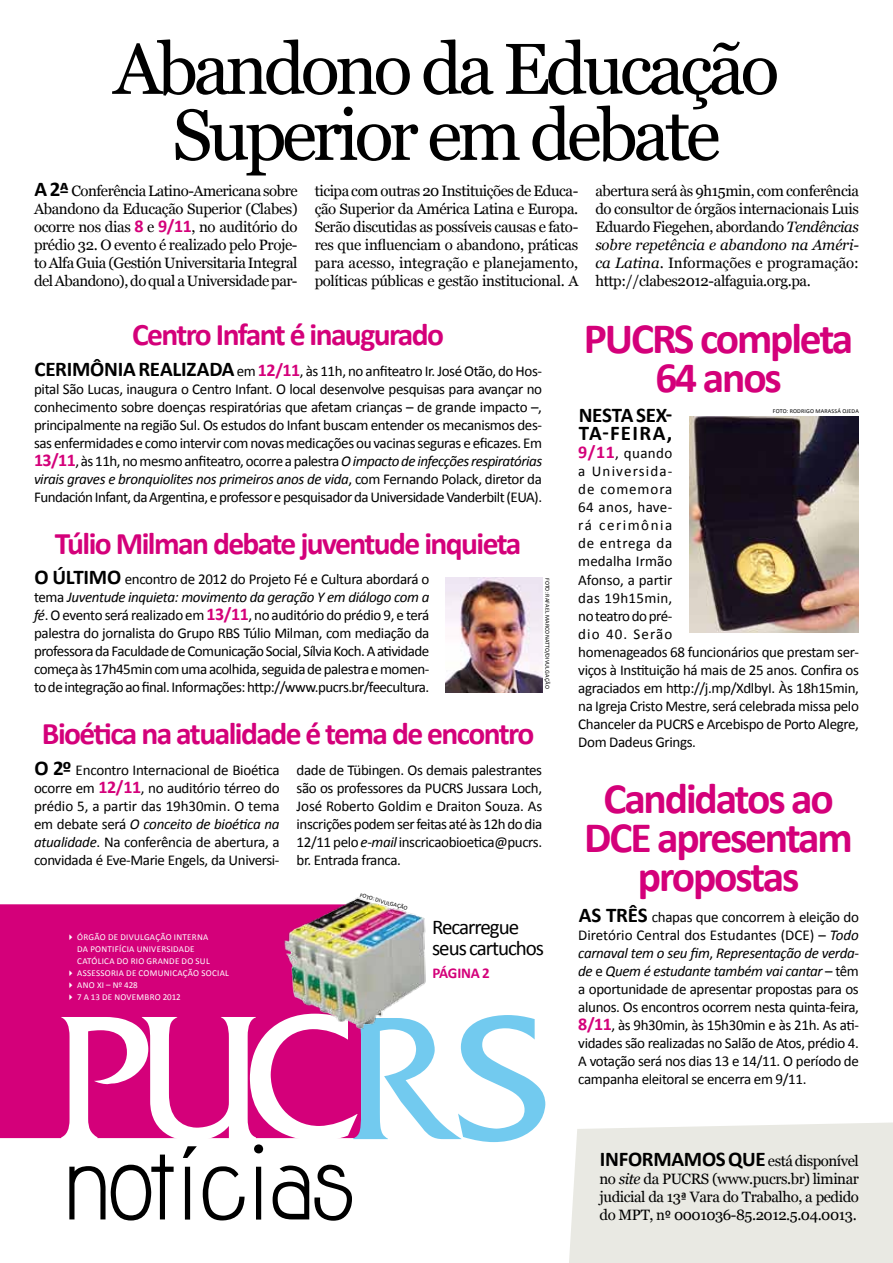
<style>
.page{position:relative;width:893px;height:1263px;background:#fff}
.page>*{position:absolute;margin:0;border:0;box-sizing:border-box;transform-origin:0 0}
.t1{font:72px/66px "Georgia";letter-spacing:-.06em;color:#000;text-align:center}
.t2{font:700 43.5px/39px "Calibri";letter-spacing:-.05em;color:#d4007a;text-align:center}
.t3{font:700 31.5px "Calibri";letter-spacing:-.05em;color:#d4007a}
.t4{font:21px/21px "Calibri";letter-spacing:-.05em;color:#000}
.t5{font:700 21px/18px "Calibri";color:#000}
.t6{font:15px/18px "Calibri";letter-spacing:-.025em;color:#000;text-align:justify}
.t7{font:15px/18px "Georgia";letter-spacing:-.025em;color:#000;text-align:justify}
.t8{font:700 15px "Calibri";letter-spacing:-.015em;color:#d4007a}
.t9{font:9px/12px "Calibri";letter-spacing:.03em;color:#fff}
.t10{font:6px "Calibri";letter-spacing:.03em;color:#000}
.s1{font-family:"Calibri";font-weight:700;font-size:21px}
.s2{font-family:"Calibri";font-weight:700;font-size:18px;color:#d4007a}
.s3{font-style:italic}
.s4{font-weight:700;font-size:21px}
.s5{font-weight:700;font-size:18px;color:#d4007a}
.s6{font-family:"Calibri"}
</style>
<div class="page">
<div style="left:569px;top:1122px;width:324px;height:141px;background:#e9e9e3"></div>
<div style="left:0;top:904px;width:361px;height:234px;background:#d4007a"></div>
<svg style="left:61px;top:1015px;width:484px;height:206px"></svg>
<img style="left:281px;top:897px;width:148px;height:140px">
<img style="left:689px;top:416px;width:170px;height:217px">
<img style="left:445px;top:577px;width:97px;height:115px">
<h1 class="t1" style="left:114px;top:38px;width:667px">Abandono da Educação<br>Superior em debate</h1>
<p class="t7" style="left:34px;top:182px;width:265px"><span class="s1">A 2ª</span> Conferência Latino-Americana sobre Abandono da Educação Superior (Clabes) ocorre nos dias <span class="s2">8</span> e <span class="s2">9/11</span>, no auditório do prédio 32. O evento é realizado pelo Proje&shy;to Alfa Guia (Gestión Universitaria Integral del Abandono), do qual a Universidade par-</p>
<p class="t7" style="left:315px;top:182px;width:265px">ticipa com outras 20 Instituições de Educa&shy;ção Superior da América Latina e Europa.<br>Serão discutidas as possíveis causas e fato&shy;res que influenciam o abandono, práticas para acesso, integração e planejamento, políticas públicas e gestão institucional. A</p>
<p class="t7" style="left:595px;top:182px;width:265px">abertura será às 9h15min, com conferência do consultor de órgãos internacionais Luis Eduardo Fiegehen, abordando <span class="s3">Tendências sobre repetência e abandono na Améri&shy;ca Latina</span>. Informações e programação: http://clabes2012-alfaguia.org.pa.</p>
<h3 class="t3" style="left:132px;top:314px;width:314px">Centro Infant é inaugurado</h3>
<p class="t6" style="left:34px;top:362px;width:510px"><span class="s4">Cerimônia realizada</span> em <span class="s5">12/11</span>, às 11h, no anfiteatro I r. José Otão, do Hos&shy;pital São Lucas, inaugura o Centro I nfant. O local desenvolve pesquisas para avançar no conhecimento sobre doenças respiratórias que afetam crianças – de grande impacto –, principalmente na região Sul. Os estudos do I nfant buscam entender os mecanismos des&shy;sas enfermidades e como intervir com novas medicações ou vacinas seguras e eficazes. Em <span class="s5">13/11</span>, às 11h, no mesmo anfiteatro, ocorre a palestra <span class="s3">O impacto de infecções respiratórias virais graves e bronquiolites nos primeiros anos de vida</span>, com Fernando Polack, diretor da Fundación I nfant, da Argentina, e professor e pesquisador da Universidade Vanderbilt (EUA).</p>
<h3 class="t3" style="left:55px;top:523px;width:468px">Túlio Milman debate juventude inquieta</h3>
<p class="t6" style="left:34px;top:570px;width:397px"><span class="s4">O último</span> encontro de 2012 do Projeto Fé e Cultura abordará o tema <span class="s3">Juventude inquieta: movimento da geração Y em diálogo com a fé</span>. O evento será realizado em <span class="s5">13/11</span>, no auditório do prédio 9, e terá palestra do jornalista do Grupo RBS Túlio M ilman, com mediação da professora da Faculdade de Comunicação Social, Sílvia Koch. A atividade começa às 17h45min com uma acolhida, seguida de palestra e momen&shy;to de integração ao final. I nformações: http://www.pucrs.br/feecultura.</p>
<h3 class="t3" style="left:42px;top:713px;width:494px">Bioética na atualidade é tema de encontro</h3>
<p class="t10" style="left:551px;top:578px;width:112px;rotate:90deg">Foto: Rafael Marconatto/Divulgação</p>
<p class="t6" style="left:34px;top:761px;width:247px"><span class="s4">O 2º</span> Encontro I nternacional de Bioética ocorre em <span class="s5">12/11</span>, no auditório térreo do prédio 5, a partir das 19h30min. O tema em debate será <span class="s3">O conceito de bioética na atualidade</span>. N a conferência de abertura, a convidada é Eve-Marie Engels, da Universi-</p>
<p class="t6" style="left:297px;top:761px;width:247px">dade de Tübingen. Os demais palestrantes são os professores da PUCRS Jussara Loch, José Roberto Goldim e Draiton Souza. As inscrições podem ser feitas até às 12h do dia 12/11 pelo <span class="s3">e-mail</span> inscricaobioetica@pucrs. br. Entrada franca.</p>
<p class="t9" style="left:77px;top:931px;width:132px;text-indent:-11px">✔ ÓRGÃO DE DIVULGAÇÃO INTERNA da Ponti</p>
<p class="t9" style="left:115px;top:943px;width:34px">fícia Univer</p>
<p class="t9" style="left:166px;top:943px;width:10px">sidade</p>
<p class="t9" style="left:77px;top:955px;width:6px">Católi</p>
<p class="t9" style="left:104px;top:955px;width:55px">ca do Rio Grande</p>
<p class="t9" style="left:182px;top:955px;width:20px">do Sul</p>
<p class="t9" style="left:66px;top:967px;width:45px">✔ Assessoria</p>
<p class="t9" style="left:126px;top:967px;width:58px">de Comunicação</p>
<p class="t9" style="left:201px;top:967px;width:21px">Social</p>
<p class="t9" style="left:66px;top:979px;width:73px">✔ Ano Xi – Nº 428</p>
<p class="t9" style="left:66px;top:991px;width:116px">✔ 7 a 13 de novembro 2012</p>
<p class="t10" style="left:361px;top:891px;width:5px;rotate:16deg">Foto</p>
<p class="t10" style="left:374px;top:895px;width:11px;rotate:16deg">: Divulgação</p>
<h3 class="t4" style="left:432px;top:917px;width:113px">Recarregue seus cartuchos</h3>
<p class="t8" style="left:432px;top:963px;width:59px">PÁGINA 2</p>
<h2 class="t2" style="left:584px;top:319px;width:271px">PUCRS completa<br>64 anos</h2>
<p class="t10" style="left:773px;top:407px;width:87px">Foto: Rodrigo Marassá Oj eda</p>
<h3 class="t5" style="left:579px;top:406px;width:95px">Nesta sex&shy;ta-feira,</h3>
<p class="t6" style="left:578px;top:444px;width:282px;text-align:left"><span class="s5">9/11</span>, quando<br>a Universida-<br>de comemora<br>64 anos, have-<br>rá cerimônia<br>de entrega da<br>medalha I rmão<br>Afonso, a partir<br>das 19h15min,<br>no teatro do pré-<br>dio 40. Serão<br>homenageados 68 funcionários que prestam ser&shy;viços à I nstituição há mais de 25 anos. Confira os agraciados em http://j.mp/XdlbyI . Às 18h15min, na Igreja Cristo Mestre, será celebrada missa pelo<br>Chanceler da PUCRS e Arcebispo de Porto Alegre,<br>Dom Dadeus Grings.</p>
<h2 class="t2" style="left:584px;top:779px;width:270px">Candidatos ao<br>DCE apresentam propostas</h2>
<p class="t6" style="left:578px;top:907px;width:282px"><span class="s4">As três</span> chapas que concorrem à eleição do Diretório Central dos Estudantes (DCE) – <span class="s3">Todo carnaval tem o seu fim</span>, <span class="s3">Representação de verda&shy;de</span> e <span class="s3">Quem é estudante também vai cantar</span> – têm a oportunidade de apresentar propostas para os alunos. Os encontros ocorrem nesta quinta-feira, <span class="s5">8/11</span>, às 9h30min, às 15h30min e às 21h. As ati&shy;vidades são realizadas no Salão de Atos, prédio 4.<br>A votação será nos dias 13 e 14/11. O período de campanha eleitoral se encerra em 9/11.</p>
<p class="t7" style="left:600px;top:1152px;width:261px"><span class="s1">Informamos que</span> está disponível no <span class="s3">site</span> da PUCRS (www.pucrs.br) liminar judicial da 13<span class="s6">ª</span> Vara do Trabalho, a pedido do MPT, n<span class="s6">º</span> 0001036-85.2012.5.04.0013.</p>
</div>
